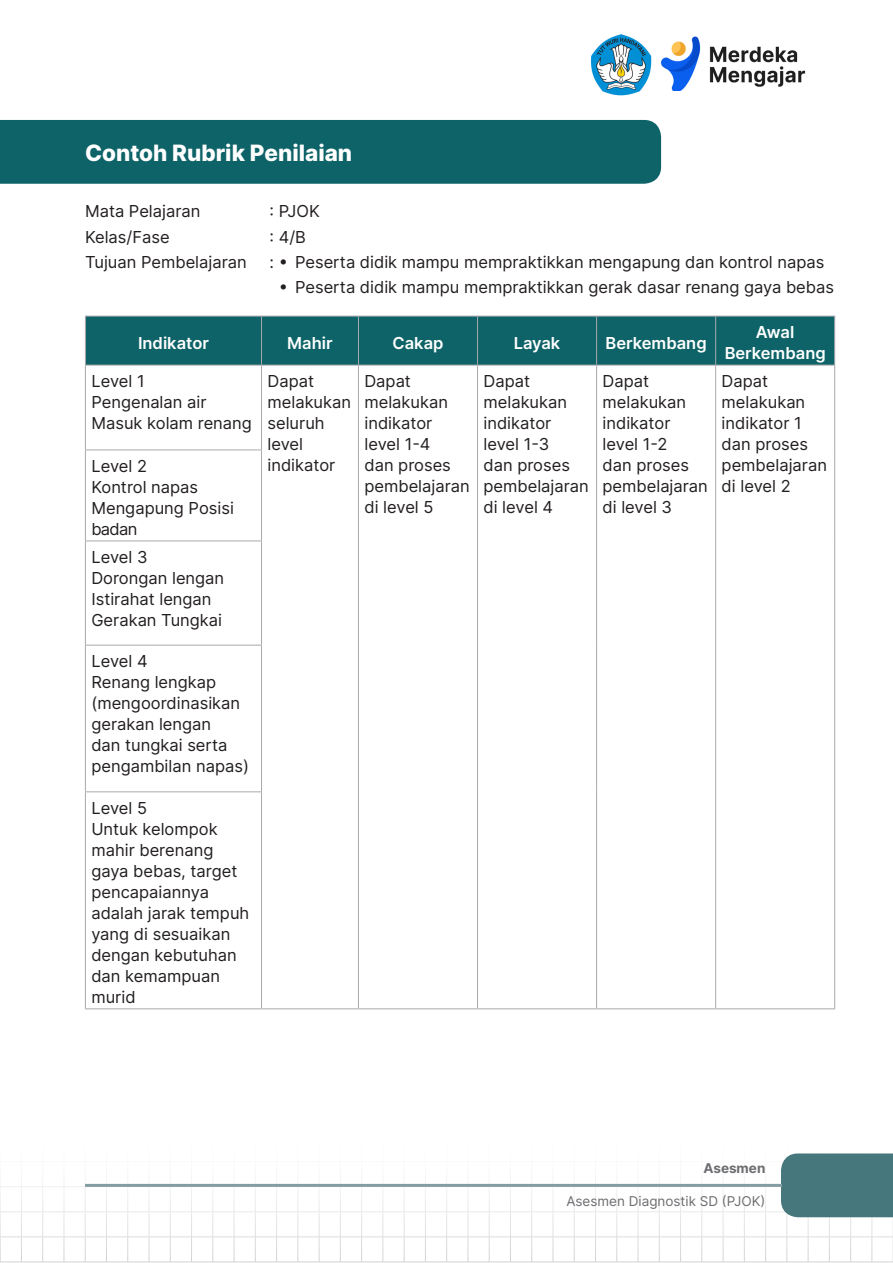
<style>
.page{position:relative;width:893px;height:1263px;background:#fff}
.page>*{position:absolute;margin:0;border:0;box-sizing:border-box;transform-origin:0 0}
.t1{font:800 22.5px "Inter";color:#fff}
.t2{font:16.5px/21px "Inter";color:#231f20}
.t3{font:600 16.5px/21px "Inter";color:#fff;text-align:center}
.t4{font:13.5px "Inter";color:#6c6d70}
.t5{font:700 13.5px "Inter";color:#6c6d70}
</style>
<div class="page">
<svg style="left:0;top:1153px;width:893px;height:110px"></svg>
<hr style="left:85px;top:1184px;width:697px;height:3px;background:#839da2">
<div style="left:0;top:120px;width:661px;height:64px;background:#0d6367"></div>
<div style="left:86px;top:317px;width:748px;height:48px;background:#0d6367"></div>
<hr style="left:85px;top:316px;width:176px;height:1px;background:#a8a9ad">
<hr style="left:85px;top:316px;width:1px;height:49px;background:#a8a9ad">
<hr style="left:261px;top:316px;width:97px;height:1px;background:#a8a9ad">
<hr style="left:261px;top:316px;width:1px;height:49px;background:#a8a9ad">
<hr style="left:358px;top:316px;width:119px;height:1px;background:#a8a9ad">
<hr style="left:358px;top:316px;width:1px;height:49px;background:#a8a9ad">
<hr style="left:477px;top:316px;width:120px;height:1px;background:#a8a9ad">
<hr style="left:477px;top:316px;width:1px;height:49px;background:#a8a9ad">
<hr style="left:597px;top:316px;width:119px;height:1px;background:#a8a9ad">
<hr style="left:596px;top:316px;width:1px;height:49px;background:#a8a9ad">
<hr style="left:716px;top:316px;width:119px;height:1px;background:#a8a9ad">
<hr style="left:715px;top:316px;width:1px;height:49px;background:#a8a9ad">
<hr style="left:834px;top:316px;width:1px;height:49px;background:#a8a9ad">
<hr style="left:85px;top:365px;width:176px;height:1px;background:#a8a9ad">
<hr style="left:85px;top:365px;width:1px;height:85px;background:#a8a9ad">
<hr style="left:261px;top:365px;width:97px;height:1px;background:#a8a9ad">
<hr style="left:261px;top:365px;width:1px;height:85px;background:#a8a9ad">
<hr style="left:358px;top:365px;width:119px;height:1px;background:#a8a9ad">
<hr style="left:358px;top:365px;width:1px;height:85px;background:#a8a9ad">
<hr style="left:477px;top:365px;width:120px;height:1px;background:#a8a9ad">
<hr style="left:477px;top:365px;width:1px;height:85px;background:#a8a9ad">
<hr style="left:597px;top:365px;width:119px;height:1px;background:#a8a9ad">
<hr style="left:596px;top:365px;width:1px;height:85px;background:#a8a9ad">
<hr style="left:716px;top:365px;width:119px;height:1px;background:#a8a9ad">
<hr style="left:715px;top:365px;width:1px;height:85px;background:#a8a9ad">
<hr style="left:834px;top:365px;width:1px;height:85px;background:#a8a9ad">
<hr style="left:358px;top:450px;width:1px;height:91px;background:#a8a9ad">
<hr style="left:477px;top:450px;width:1px;height:91px;background:#a8a9ad">
<hr style="left:596px;top:450px;width:1px;height:91px;background:#a8a9ad">
<hr style="left:715px;top:450px;width:1px;height:91px;background:#a8a9ad">
<hr style="left:834px;top:450px;width:1px;height:91px;background:#a8a9ad">
<hr style="left:358px;top:541px;width:1px;height:104px;background:#a8a9ad">
<hr style="left:477px;top:541px;width:1px;height:104px;background:#a8a9ad">
<hr style="left:596px;top:541px;width:1px;height:104px;background:#a8a9ad">
<hr style="left:715px;top:541px;width:1px;height:104px;background:#a8a9ad">
<hr style="left:834px;top:541px;width:1px;height:104px;background:#a8a9ad">
<hr style="left:358px;top:645px;width:1px;height:147px;background:#a8a9ad">
<hr style="left:477px;top:645px;width:1px;height:147px;background:#a8a9ad">
<hr style="left:596px;top:645px;width:1px;height:147px;background:#a8a9ad">
<hr style="left:715px;top:645px;width:1px;height:147px;background:#a8a9ad">
<hr style="left:834px;top:645px;width:1px;height:147px;background:#a8a9ad">
<hr style="left:358px;top:792px;width:1px;height:216px;background:#a8a9ad">
<hr style="left:477px;top:792px;width:1px;height:216px;background:#a8a9ad">
<hr style="left:596px;top:792px;width:1px;height:216px;background:#a8a9ad">
<hr style="left:715px;top:792px;width:1px;height:216px;background:#a8a9ad">
<hr style="left:834px;top:792px;width:1px;height:216px;background:#a8a9ad">
<hr style="left:261px;top:1008px;width:97px;height:1px;background:#a8a9ad">
<hr style="left:358px;top:1008px;width:119px;height:1px;background:#a8a9ad">
<hr style="left:477px;top:1008px;width:120px;height:1px;background:#a8a9ad">
<hr style="left:597px;top:1008px;width:119px;height:1px;background:#a8a9ad">
<hr style="left:716px;top:1008px;width:119px;height:1px;background:#a8a9ad">
<hr style="left:85px;top:450px;width:177px;height:1px;background:#a8a9ad">
<hr style="left:85px;top:450px;width:1px;height:90px;background:#a8a9ad">
<hr style="left:261px;top:450px;width:1px;height:90px;background:#a8a9ad">
<hr style="left:85px;top:540px;width:177px;height:1px;background:#a8a9ad">
<hr style="left:85px;top:541px;width:1px;height:104px;background:#a8a9ad">
<hr style="left:261px;top:541px;width:1px;height:104px;background:#a8a9ad">
<hr style="left:85px;top:645px;width:177px;height:1px;background:#a8a9ad">
<hr style="left:85px;top:645px;width:1px;height:146px;background:#a8a9ad">
<hr style="left:261px;top:645px;width:1px;height:146px;background:#a8a9ad">
<hr style="left:85px;top:791px;width:177px;height:1px;background:#a8a9ad">
<hr style="left:85px;top:792px;width:1px;height:216px;background:#a8a9ad">
<hr style="left:261px;top:792px;width:1px;height:216px;background:#a8a9ad">
<hr style="left:85px;top:1008px;width:176px;height:1px;background:#a8a9ad">
<img style="left:660px;top:36px;width:146px;height:55px">
<img style="left:591px;top:34px;width:61px;height:62px">
<p class="t1" style="left:85px;top:136px;width:269px">Contoh Rubrik Penilaian</p>
<p class="t2" style="left:85px;top:200px;width:117px">Mata Pelajaran</p>
<p class="t2" style="left:270px;top:200px;width:52px">: PJOK</p>
<p class="t2" style="left:85px;top:226px;width:86px">Kelas/Fase</p>
<p class="t2" style="left:270px;top:226px;width:38px">: 4/B</p>
<p class="t2" style="left:85px;top:251px;width:163px">Tujuan Pembelajaran</p>
<p class="t2" style="left:270px;top:251px;width:556px">: • Peserta didik mampu mempraktikkan mengapung dan kontrol napas</p>
<p class="t2" style="left:279px;top:276px;width:557px">• Peserta didik mampu mempraktikkan gerak dasar renang gaya bebas</p>
<p class="t3" style="left:138px;top:332px;width:72px">Indikator</p>
<p class="t3" style="left:287px;top:332px;width:47px">Mahir</p>
<p class="t3" style="left:393px;top:332px;width:52px">Cakap</p>
<p class="t3" style="left:514px;top:332px;width:48px">Layak</p>
<p class="t3" style="left:606px;top:332px;width:103px">Berkembang</p>
<p class="t3" style="left:725px;top:321px;width:103px">Awal<br>Berkembang</p>
<p class="t2" style="left:91px;top:370px;width:55px">Level 1</p>
<p class="t2" style="left:91px;top:391px;width:162px">Pengenalan air<br>Masuk kolam renang</p>
<p class="t2" style="left:267px;top:370px;width:85px">Dapat melakukan seluruh level indikator</p>
<p class="t2" style="left:364px;top:370px;width:107px">Dapat melakukan indikator level 1-4<br>dan proses pembelajaran di level 5</p>
<p class="t2" style="left:483px;top:370px;width:107px">Dapat melakukan indikator level 1-3<br>dan proses pembelajaran di level 4</p>
<p class="t2" style="left:603px;top:370px;width:107px">Dapat melakukan indikator level 1-2<br>dan proses pembelajaran di level 3</p>
<p class="t2" style="left:722px;top:370px;width:107px">Dapat melakukan indikator 1 dan proses pembelajaran di level 2</p>
<p class="t2" style="left:91px;top:455px;width:57px">Level 2</p>
<p class="t2" style="left:91px;top:476px;width:108px">Kontrol napas</p>
<p class="t2" style="left:91px;top:497px;width:144px">Mengapung Posisi badan</p>
<p class="t2" style="left:91px;top:546px;width:58px">Level 3</p>
<p class="t2" style="left:91px;top:567px;width:134px">Dorongan lengan</p>
<p class="t2" style="left:91px;top:588px;width:132px">Istirahat lengan<br>Gerakan Tungkai</p>
<p class="t2" style="left:91px;top:650px;width:58px">Level 4</p>
<p class="t2" style="left:91px;top:671px;width:159px">Renang lengkap (mengoordinasikan gerakan lengan<br>dan tungkai serta pengambilan napas)</p>
<p class="t2" style="left:91px;top:797px;width:57px">Level 5</p>
<p class="t2" style="left:91px;top:818px;width:159px">Untuk kelompok mahir berenang gaya bebas, target pencapaiannya adalah jarak tempuh yang di sesuaikan dengan kebutuhan dan kemampuan murid</p>
<p class="t5" style="left:703px;top:1158px;width:63px">Asesmen</p>
<p class="t4" style="left:566px;top:1191px;width:200px">Asesmen Diagnostik SD (PJOK)</p>
</div>
